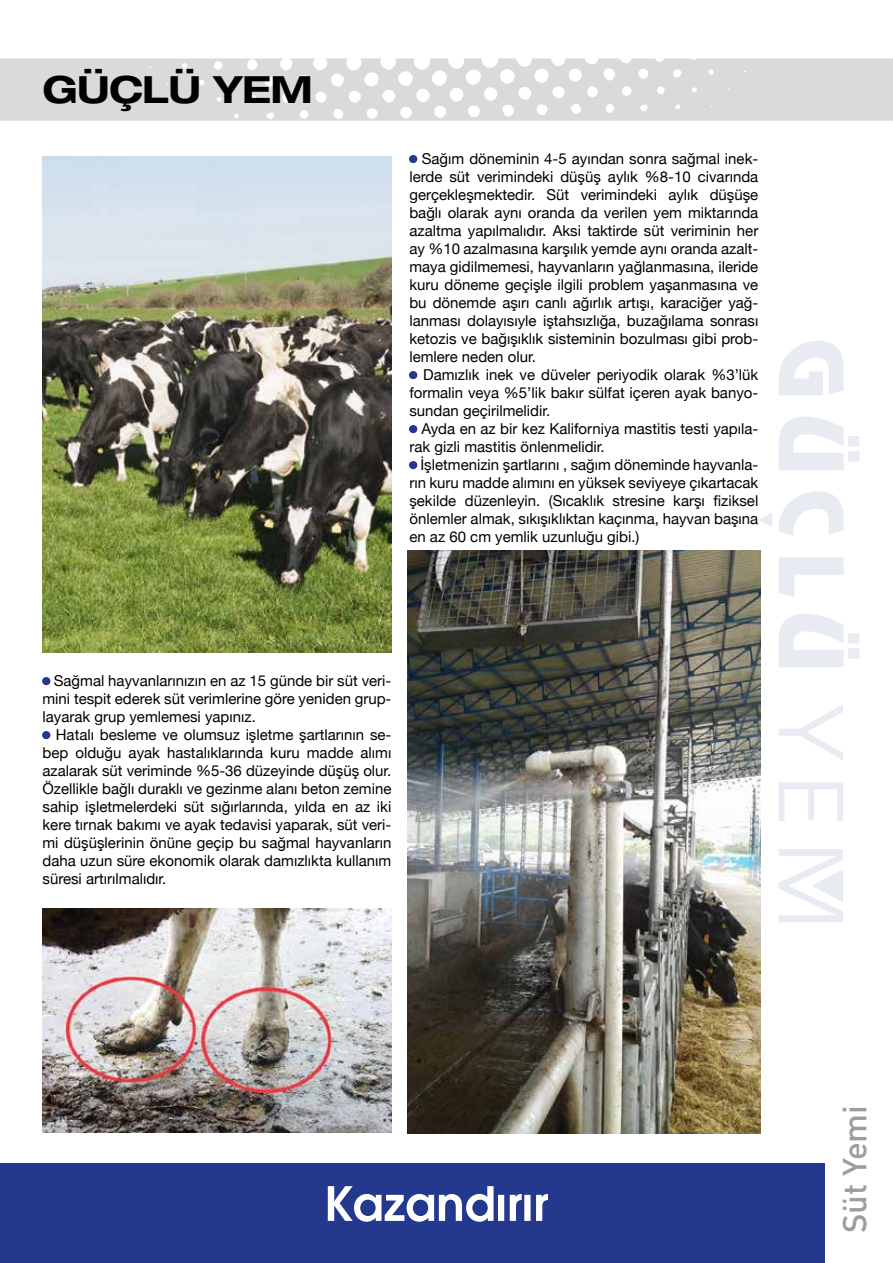
<style>
.page{position:relative;width:893px;height:1263px;background:#fff}
.page>*{position:absolute;margin:0;border:0;box-sizing:border-box;transform-origin:0 0}
.t1{font:700 expanded 37.5px "Helvetica Neue LT Pro";letter-spacing:-.02em;color:#000}
.t2{font:500 33px "DIN Pro";color:#9d9d9c}
.t3{font:15px/18px "Helvetica Neue";color:#000;text-align:justify}
.s1{font-weight:500;font-size:14.4px;color:#24388d}
</style>
<div class="page">
<div style="left:0;top:1163px;width:825px;height:100px;background:#24388d"></div>
<svg style="left:0;top:58px;width:893px;height:63px;background:#dedede"></svg>
<svg style="left:42px;top:677px;width:9px;height:9px"></svg>
<svg style="left:42px;top:731px;width:9px;height:9px"></svg>
<svg style="left:409px;top:155px;width:9px;height:9px"></svg>
<svg style="left:409px;top:371px;width:9px;height:9px"></svg>
<svg style="left:409px;top:425px;width:9px;height:9px"></svg>
<svg style="left:409px;top:461px;width:9px;height:9px"></svg>
<img style="left:407px;top:551px;width:353px;height:582px">
<img style="left:43px;top:909px;width:348px;height:223px">
<img style="left:43px;top:157px;width:348px;height:496px">
<svg style="left:759px;top:513px;width:13px;height:14px"></svg>
<svg style="left:779px;top:341px;width:65px;height:54px"></svg>
<svg style="left:779px;top:417px;width:80px;height:53px"></svg>
<svg style="left:779px;top:491px;width:65px;height:45px"></svg>
<svg style="left:779px;top:557px;width:65px;height:40px"></svg>
<svg style="left:779px;top:614px;width:80px;height:53px"></svg>
<svg style="left:779px;top:704px;width:64px;height:56px"></svg>
<svg style="left:779px;top:782px;width:64px;height:39px"></svg>
<svg style="left:779px;top:849px;width:64px;height:73px"></svg>
<svg style="left:328px;top:1186px;width:220px;height:36px"></svg>
<h1 class="t1" style="left:43px;top:66px;width:272px">GÜÇLÜ YEM</h1>
<p class="t3" style="left:409px;top:151px;width:350px"><span class="s1">•</span> Sağım döneminin 4-5 ayından sonra sağmal inek&shy;lerde süt verimindeki düşüş aylık %8-10 civarında gerçekleşmektedir. Süt verimindeki aylık düşüşe bağlı olarak aynı oranda da verilen yem miktarında azaltma yapılmalıdır. Aksi taktirde süt veriminin her ay %10 azalmasına karşılık yemde aynı oranda azalt&shy;maya gidilmemesi, hayvanların yağlanmasına, ileride kuru döneme geçişle ilgili problem yaşanmasına ve bu dönemde aşırı canlı ağırlık artışı, karaciğer yağ&shy;lanması dolayısıyle iştahsızlığa, buzağılama sonrası ketozis ve bağışıklık sisteminin bozulması gibi prob&shy;lemlere neden olur.</p>
<p class="t3" style="left:409px;top:367px;width:350px"><span class="s1">•</span> Damızlık inek ve düveler periyodik olarak %3’lük formalin veya %5’lik bakır sülfat içeren ayak banyo&shy;sundan geçirilmelidir.</p>
<p class="t3" style="left:409px;top:421px;width:350px"><span class="s1">•</span> Ayda en az bir kez Kaliforniya mastitis testi yapıla&shy;rak gizli mastitis önlenmelidir.</p>
<p class="t3" style="left:409px;top:457px;width:350px"><span class="s1">•</span> İşletmenizin şartlarını , sağım döneminde hayvanla&shy;rın kuru madde alımını en yüksek seviyeye çıkartacak şekilde düzenleyin. (Sıcaklık stresine karşı fiziksel önlemler almak, sıkışıklıktan kaçınma, hayvan başına en az 60 cm yemlik uzunluğu gibi.)</p>
<p class="t3" style="left:43px;top:673px;width:350px"><span class="s1">•</span> Sağmal hayvanlarınızın en az 15 günde bir süt veri&shy;mini tespit ederek süt verimlerine göre yeniden grup&shy;layarak grup yemlemesi yapınız.</p>
<p class="t3" style="left:43px;top:727px;width:350px"><span class="s1">•</span> Hatalı besleme ve olumsuz işletme şartlarının se&shy;bep olduğu ayak hastalıklarında kuru madde alımı azalarak süt veriminde %5-36 düzeyinde düşüş olur.<br>Özellikle bağlı duraklı ve gezinme alanı beton zemine sahip işletmelerdeki süt sığırlarında, yılda en az iki kere tırnak bakımı ve ayak tedavisi yaparak, süt veri&shy;mi düşüşlerinin önüne geçip bu sağmal hayvanların daha uzun süre ekonomik olarak damızlıkta kullanım süresi artırılmalıdır.</p>
<h2 class="t2" style="left:832px;top:1233px;width:130px;rotate:-90deg">Süt Yemi</h2>
</div>
